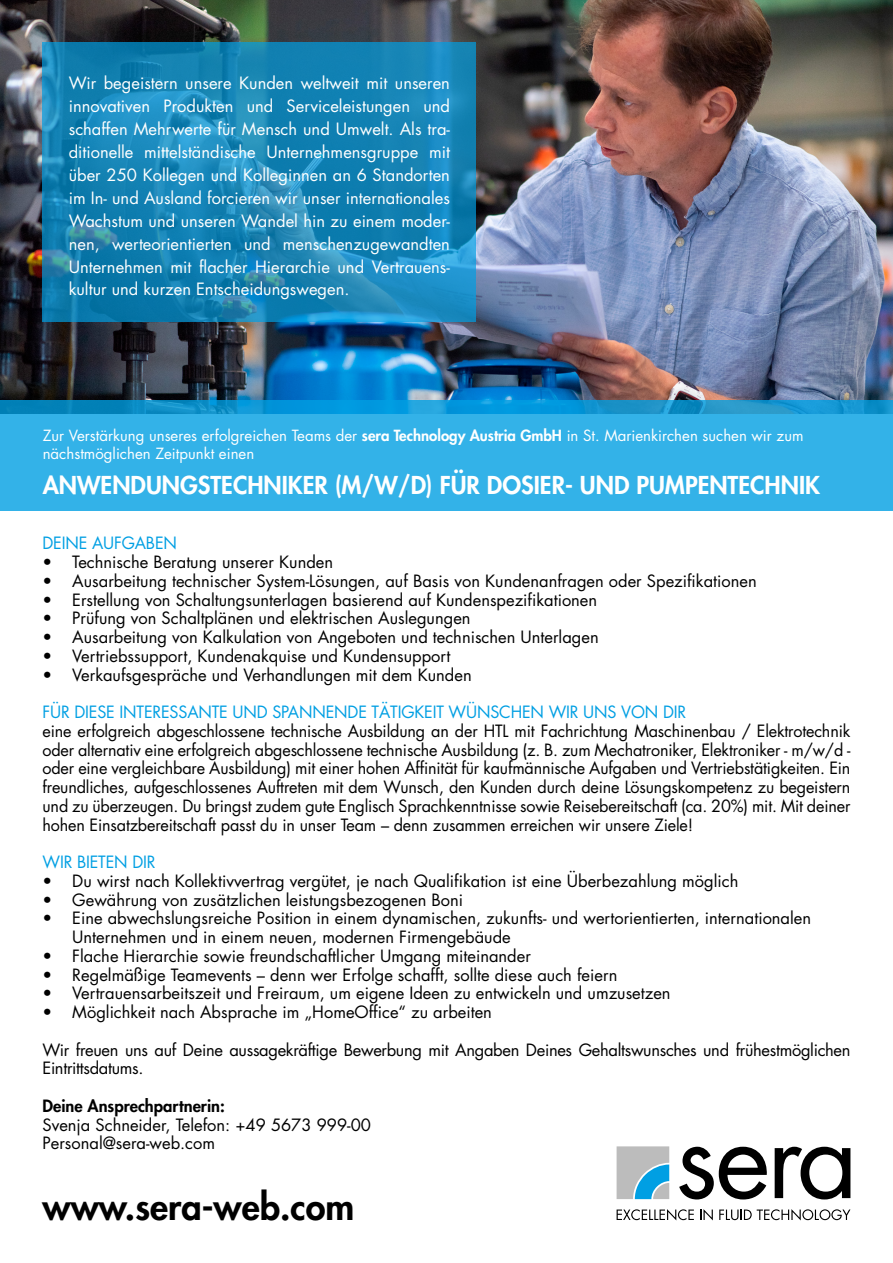
<style>
.page{position:relative;width:893px;height:1263px;background:#fff}
.page>*{position:absolute;margin:0;border:0;box-sizing:border-box;transform-origin:0 0}
.t1{font:800 36px "Futura";color:#000}
.t2{font:800 24px "Futura";color:#fff}
.t3{font:16.5px/18.8px "Futura";color:#000}
.t4{font:16.5px/23px "Futura";color:#fff;text-align:justify}
.t5{font:16.5px/18.8px "Futura";letter-spacing:-.02em;color:#000}
.t6{font:16.5px "Futura";letter-spacing:-.01em;color:#009fe3}
.t7{font:800 16.5px "Futura";color:#000}
.t8{font:15px/18px "Futura";color:#fff}
.s1{font-weight:800}
</style>
<div class="page">
<svg style="left:617px;top:1146px;width:52px;height:53px"></svg>
<svg style="left:679px;top:1147px;width:88px;height:52px"></svg>
<svg style="left:775px;top:1147px;width:75px;height:52px"></svg>
<svg style="left:617px;top:1209px;width:77px;height:11px"></svg>
<svg style="left:700px;top:1209px;width:13px;height:11px"></svg>
<svg style="left:719px;top:1209px;width:131px;height:11px"></svg>
<img style="left:0;top:0;width:893px;height:400px">
<svg style="left:0;top:400px;width:893px;height:111px;fill:#33b2e8"></svg>
<svg style="left:43px;top:43px;width:433px;height:279px;fill:#1382b2"></svg>
<p class="t4" style="left:69px;top:72px;width:383px">Wir begeistern unsere Kunden weltweit mit unseren innovativen Produkten und Serviceleistungen und schaffen Mehrwerte für Mensch und Umwelt. Als tra&shy;ditionelle mittelständische Unternehmensgruppe mit über 250 Kollegen und Kolleginnen an 6 Standorten im In- und Ausland forcieren wir unser internationales Wachstum und unseren Wandel hin zu einem moder&shy;nen, werteorientierten und menschenzugewandten Unternehmen mit flacher Hierarchie und Vertrauens&shy;kultur und kurzen Entscheidungswegen.</p>
<p class="t8" style="left:43px;top:427px;width:762px">Zur Verstärkung unseres erfolgreichen Teams der <span class="s1">sera Technology Austria GmbH</span> in St. Marienkirchen suchen wir zum nächstmöglichen Zeitpunkt einen</p>
<h2 class="t2" style="left:43px;top:469px;width:779px">ANWENDUNGSTECHNIKER (M/W/D) FÜR DOSIER- UND PUMPENTECHNIK</h2>
<p class="t6" style="left:43px;top:532px;width:136px">DEINE AUFGABEN</p>
<p class="t3" style="left:43px;top:552px;width:292px">• Technische Beratung unserer Kunden</p>
<p class="t3" style="left:43px;top:571px;width:716px">• Ausarbeitung technischer System-Lösungen, auf Basis von Kundenanfragen oder Spezifikationen</p>
<p class="t3" style="left:43px;top:590px;width:556px">• Erstellung von Schaltungsunterlagen basierend auf Kundenspezifikationen</p>
<p class="t3" style="left:43px;top:609px;width:430px">• Prüfung von Schaltplänen und elektrischen Auslegungen</p>
<p class="t3" style="left:43px;top:627px;width:558px">• Ausarbeitung von Kalkulation von Angeboten und technischen Unterlagen</p>
<p class="t3" style="left:43px;top:646px;width:409px">• Vertriebssupport, Kundenakquise und Kundensupport</p>
<p class="t3" style="left:43px;top:665px;width:431px">• Verkaufsgespräche und Verhandlungen mit dem Kunden</p>
<p class="t6" style="left:43px;top:701px;width:645px">FÜR DIESE INTERESSANTE UND SPANNENDE TÄTIGKEIT WÜNSCHEN WIR UNS VON DIR</p>
<p class="t3" style="left:43px;top:721px;width:809px;text-align:justify">eine erfolgreich abgeschlossene technische Ausbildung an der HTL mit Fachrichtung Maschinenbau / Elektrotechnik oder alternativ eine erfolgreich abgeschlossene technische Ausbildung (z. B. zum Mechatroniker, Elektroniker - m/w/d - oder eine vergleichbare Ausbildung) mit einer hohen Affinität für kaufmännische Aufgaben und Vertriebstätigkeiten. Ein freundliches, aufgeschlossenes Auftreten mit dem Wunsch, den Kunden durch deine Lösungskompetenz zu begeistern und zu überzeugen. Du bringst zudem gute Englisch Sprachkenntnisse sowie Reisebereitschaft (ca. 20%) mit. Mit deiner hohen Einsatzbereitschaft passt du in unser Team – denn zusammen erreichen wir unsere Ziele!</p>
<p class="t6" style="left:43px;top:851px;width:115px">WIR BIETEN DIR</p>
<p class="t3" style="left:43px;top:871px;width:697px">• Du wirst nach Kollektivvertrag vergütet, je nach Qualifikation ist eine Überbezahlung möglich</p>
<p class="t3" style="left:43px;top:890px;width:422px">• Gewährung von zusätzlichen leistungsbezogenen Boni</p>
<p class="t3" style="left:72px;top:909px;width:740px;text-indent:-30px">• Eine abwechslungsreiche Position in einem dynamischen, zukunfts- und wertorientierten, internationalen<br>Unternehmen und in einem neuen, modernen Firmengebäude</p>
<p class="t3" style="left:43px;top:946px;width:490px">• Flache Hierarchie sowie freundschaftlicher Umgang miteinander</p>
<p class="t3" style="left:43px;top:965px;width:576px">• Regelmäßige Teamevents – denn wer Erfolge schafft, sollte diese auch feiern</p>
<p class="t3" style="left:43px;top:984px;width:630px">• Vertrauensarbeitszeit und Freiraum, um eigene Ideen zu entwickeln und umzusetzen</p>
<p class="t3" style="left:43px;top:1002px;width:451px">• Möglichkeit nach Absprache im „HomeOffice“ zu arbeiten</p>
<p class="t5" style="left:43px;top:1040px;width:809px">Wir freuen uns auf Deine aussagekräftige Bewerbung mit Angaben Deines Gehaltswunsches und frühestmöglichen<br>Eintrittsdatums.</p>
<p class="t7" style="left:43px;top:1095px;width:184px">Deine Ansprechpartnerin:</p>
<p class="t3" style="left:43px;top:1115px;width:330px">Svenja Schneider, Telefon: +49 5673 999-00<br>Personal@sera-web.com</p>
<h1 class="t1" style="left:43px;top:1183px;width:313px">www.sera-web.com</h1>
</div>
